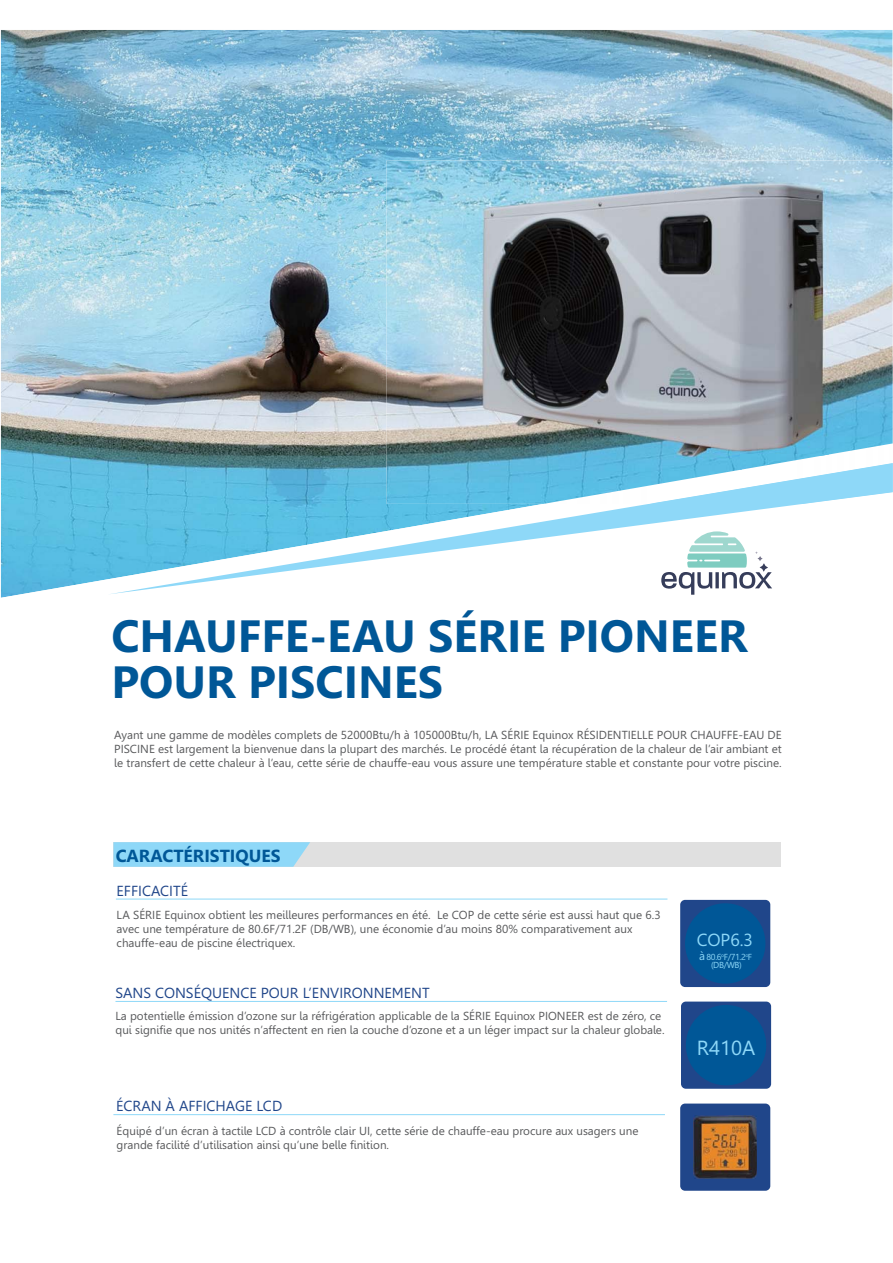
<style>
.page{position:relative;width:893px;height:1263px;background:#fff}
.page>*{position:absolute;margin:0;border:0;box-sizing:border-box;transform-origin:0 0}
.t1{font:700 45.15px/45.2px "Leelawadee";color:#005797}
.t2{font:20.4px "Leelawadee";color:#8ed8f8}
.t3{font:700 17.55px "Leelawadee";color:#005797}
.t4{font:17.55px "Leelawadee";color:#8ed8f8}
.t5{font:14.55px "Leelawadee";color:#20468a}
.t6{font:11.7px/14px "Leelawadee";color:#58595b}
.t7{font:8.7px/8.7px "Leelawadee";letter-spacing:-.04em;color:#8ed8f8;text-align:center}
.s1{font-size:11.7px}
</style>
<div class="page">
<img style="left:1px;top:30px;width:892px;height:568px">
<svg style="left:108px;top:463px;width:785px;height:131px"></svg>
<div style="left:680px;top:900px;width:90px;height:87px;background:#20468a;border-radius:5px"></div>
<div style="left:685px;top:903px;width:80px;height:81px;background:#005797;border-radius:50%"></div>
<div style="left:680px;top:1104px;width:90px;height:87px;background:#20468a;border-radius:5px"></div>
<hr style="left:116px;top:899px;width:551px;height:1px;background:#8ed8f8">
<hr style="left:115px;top:1001px;width:552px;height:1px;background:#8ed8f8">
<hr style="left:113px;top:1114px;width:552px;height:1px;background:#8ed8f8">
<img style="left:694px;top:1116px;width:63px;height:62px">
<div style="left:681px;top:1002px;width:90px;height:87px;background:#20468a;border-radius:5px"></div>
<div style="left:686px;top:1005px;width:80px;height:80px;background:#005797;border-radius:50%"></div>
<div style="left:113px;top:842px;width:668px;height:25px;background:#e0e0e0"></div>
<svg style="left:113px;top:842px;width:197px;height:25px;background:#92d8f6"></svg>
<svg style="left:661px;top:531px;width:111px;height:64px"></svg>
<img style="left:828px;top:456px;width:65px;height:7px">
<img style="left:386px;top:161px;width:354px;height:343px">
<img style="left:740px;top:161px;width:153px;height:295px">
<img style="left:740px;top:455px;width:88px;height:8px">
<img style="left:649px;top:463px;width:244px;height:41px">
<h1 class="t1" style="left:111px;top:614px;width:638px">CHAUFFE-EAU SÉRIE PIONEER<br>POUR PISCINES</h1>
<p class="t6" style="left:114px;top:729px;width:669px;text-align:justify">Ayant une gamme de modèles complets de 52000Btu/h à 105000Btu/h, LA SÉRIE Equinox RÉSIDENTIELLE POUR CHAUFFE-EAU DE PISCINE est largement la bienvenue dans la plupart des marchés. Le procédé étant la récupération de la chaleur de l’air ambiant et le transfert de cette chaleur à l’eau, cette série de chauffe-eau vous assure une température stable et constante pour votre piscine.</p>
<h3 class="t3" style="left:116px;top:846px;width:166px">CARACTÉRISTIQUES</h3>
<p class="t5" style="left:117px;top:885px;width:73px">EFFICACITÉ</p>
<p class="t6" style="left:117px;top:909px;width:545px">LA SÉRIE Equinox obtient les meilleures performances en été. Le COP de cette série est aussi haut que 6.3 avec une température de 80.6F/71.2F (DB/WB), une économie d’au moins 80% comparativement aux chauffe-eau de piscine électriquex.</p>
<p class="t5" style="left:115px;top:987px;width:316px">SANS CONSÉQUENCE POUR L’ENVIRONNEMENT</p>
<p class="t6" style="left:115px;top:1011px;width:551px">La potentielle émission d’ozone sur la réfrigération applicable de la SÉRIE Equinox PIONEER est de zéro, ce qui signifie que nos unités n’affectent en rien la couche d’ozone et a un léger impact sur la chaleur globale.</p>
<p class="t5" style="left:116px;top:1100px;width:167px">ÉCRAN À AFFICHAGE LCD</p>
<p class="t6" style="left:117px;top:1125px;width:523px">Équipé d’un écran à tactile LCD à contrôle clair UI, cette série de chauffe-eau procure aux usagers une grande facilité d’utilisation ainsi qu’une belle finition.</p>
<h3 class="t4" style="left:697px;top:933px;width:58px">COP6.3</h3>
<p class="t7" style="left:699px;top:953px;width:55px"><span class="s1">à</span> 80.6<sup>o</sup>F/71.2<sup>o</sup>F (DB/WB)</p>
<h2 class="t2" style="left:697px;top:1040px;width:60px">R410A</h2>
</div>
